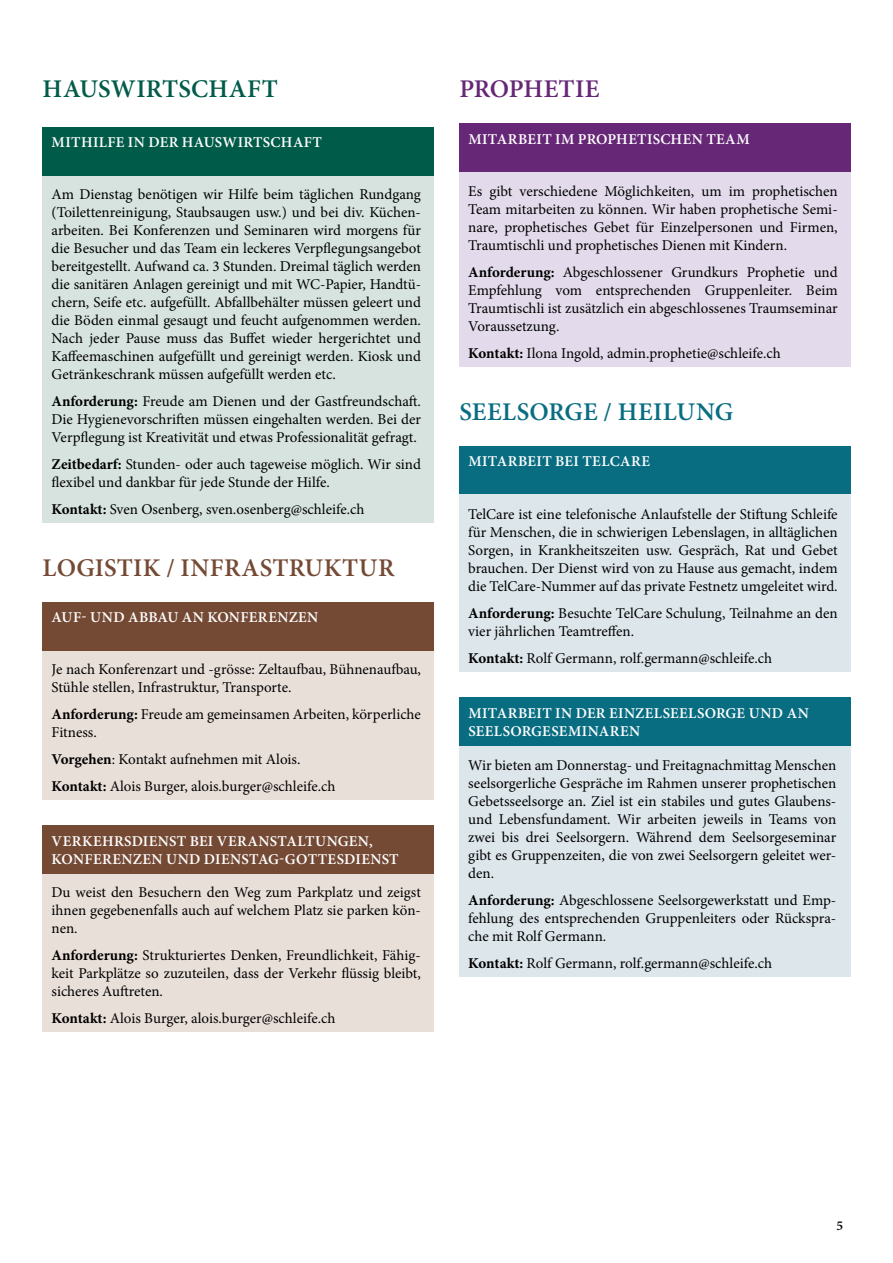
<style>
.page{position:relative;width:893px;height:1263px;background:#fff}
.page>*{position:absolute;margin:0;border:0;box-sizing:border-box;transform-origin:0 0}
.t1{font:600 25.5px "Minion Pro";letter-spacing:.01em;color:#754a35}
.t2{font:600 25.5px "Minion Pro";letter-spacing:.01em;color:#096d82}
.t3{font:600 25.5px "Minion Pro";letter-spacing:.01em;color:#005b49}
.t4{font:600 25.5px "Minion Pro";letter-spacing:-.005em;color:#672777}
.t5{font:15px/18px "Minion Pro";color:#000;text-align:justify}
.t6{font:600 15px/18px "Minion Pro";letter-spacing:.025em;color:#fff}
.t7{font:600 13.5px "Minion Pro";color:#000}
.s1{font-weight:700}
</style>
<div class="page">
<div style="left:43px;top:176px;width:391px;height:347px;background:#d6e3df"></div>
<div style="left:43px;top:127px;width:391px;height:49px;background:#005b49"></div>
<div style="left:43px;top:650px;width:391px;height:150px;background:#e9dfd9"></div>
<div style="left:43px;top:602px;width:391px;height:48px;background:#754a35"></div>
<div style="left:43px;top:874px;width:391px;height:158px;background:#e9dfd9"></div>
<div style="left:43px;top:825px;width:391px;height:49px;background:#754a35"></div>
<div style="left:459px;top:124px;width:391px;height:48px;background:#672777"></div>
<div style="left:459px;top:172px;width:391px;height:195px;background:#e3dbeb"></div>
<div style="left:459px;top:446px;width:391px;height:49px;background:#096d82"></div>
<div style="left:459px;top:495px;width:391px;height:177px;background:#dde6eb"></div>
<div style="left:459px;top:746px;width:391px;height:231px;background:#dde6eb"></div>
<div style="left:459px;top:697px;width:391px;height:49px;background:#096d82"></div>
<h1 class="t3" style="left:43px;top:72px;width:237px">HAUSWIRTSCHAFT</h1>
<p class="t6" style="left:52px;top:133px;width:272px">MITHILFE IN DER HAUSWIRTSCHAFT</p>
<p class="t5" style="left:52px;top:186px;width:371px">Am Dienstag benötigen wir Hilfe beim täglichen Rundgang (Toilettenreinigung, Staubsaugen usw.) und bei div. Küchen&shy;arbeiten. Bei Konferenzen und Seminaren wird morgens für die Besucher und das Team ein leckeres Verpflegungsangebot bereitgestellt. Aufwand ca. 3 Stunden. Dreimal täglich werden die sanitären Anlagen gereinigt und mit WC-Papier, Handtü&shy;chern, Seife etc. aufgefüllt. Abfallbehälter müssen geleert und die Böden einmal gesaugt und feucht aufgenommen werden.<br>Nach jeder Pause muss das Buffet wieder hergerichtet und Kaffeemaschinen aufgefüllt und gereinigt werden. Kiosk und Getränkeschrank müssen aufgefüllt werden etc.</p>
<p class="t5" style="left:52px;top:393px;width:371px"><span class="s1">Anforderung:</span> Freude am Dienen und der Gastfreundschaft.<br>Die Hygienevorschriften müssen eingehalten werden. Bei der Verpflegung ist Kreativität und etwas Professionalität gefragt.</p>
<p class="t5" style="left:52px;top:456px;width:371px"><span class="s1">Zeitbedarf:</span> Stunden- oder auch tageweise möglich. Wir sind flexibel und dankbar für jede Stunde der Hilfe.</p>
<p class="t5" style="left:52px;top:501px;width:314px"><span class="s1">Kontakt:</span> Sven Osenberg, sven.osenberg@schleife.ch</p>
<h1 class="t1" style="left:43px;top:550px;width:353px">LOGISTIK / INFRASTRUKTUR</h1>
<p class="t6" style="left:52px;top:608px;width:268px">AUF- UND ABBAU AN KONFERENZEN</p>
<p class="t5" style="left:52px;top:660px;width:371px">Je nach Konferenzart und -grösse: Zeltaufbau, Bühnenaufbau,<br>Stühle stellen, Infrastruktur, Transporte.</p>
<p class="t5" style="left:52px;top:705px;width:371px"><span class="s1">Anforderung:</span> Freude am gemeinsamen Arbeiten, körperliche<br>Fitness.</p>
<p class="t5" style="left:52px;top:746px;width:285px;line-height:27px"><span class="s1">Vorgehen</span>: Kontakt aufnehmen mit Alois.<br><span class="s1">Kontakt:</span> Alois Burger, alois.burger@schleife.ch</p>
<p class="t6" style="left:52px;top:832px;width:349px">VERKEHRSDIENST BEI VERANSTALTUNGEN,<br>KONFERENZEN UND DIENSTAG-GOTTESDIENST</p>
<p class="t5" style="left:52px;top:884px;width:371px">Du weist den Besuchern den Weg zum Parkplatz und zeigst ihnen gegebenenfalls auch auf welchem Platz sie parken kön&shy;nen.</p>
<p class="t5" style="left:52px;top:947px;width:371px"><span class="s1">Anforderung:</span> Strukturiertes Denken, Freundlichkeit, Fähig&shy;keit Parkplätze so zuzuteilen, dass der Verkehr flüssig bleibt, sicheres Auftreten.</p>
<p class="t5" style="left:52px;top:1010px;width:285px"><span class="s1">Kontakt:</span> Alois Burger, alois.burger@schleife.ch</p>
<h1 class="t4" style="left:459px;top:72px;width:142px">PROPHETIE</h1>
<p class="t6" style="left:468px;top:130px;width:283px">MITARBEIT IM PROPHETISCHEN TEAM</p>
<p class="t5" style="left:468px;top:182px;width:371px">Es gibt verschiedene Möglichkeiten, um im prophetischen Team mitarbeiten zu können. Wir haben prophetische Semi&shy;nare, prophetisches Gebet für Einzelpersonen und Firmen, Traumtischli und prophetisches Dienen mit Kindern.</p>
<p class="t5" style="left:468px;top:263px;width:371px"><span class="s1">Anforderung:</span> Abgeschlossener Grundkurs Prophetie und Empfehlung vom entsprechenden Gruppenleiter. Beim Traumtischli ist zusätzlich ein abgeschlossenes Traumseminar Voraussetzung.</p>
<p class="t5" style="left:468px;top:344px;width:314px"><span class="s1">Kontakt:</span> Ilona Ingold, admin.prophetie@schleife.ch</p>
<h1 class="t2" style="left:459px;top:394px;width:275px">SEELSORGE / HEILUNG</h1>
<p class="t6" style="left:468px;top:453px;width:183px">MITARBEIT BEI TELCARE</p>
<p class="t5" style="left:468px;top:505px;width:371px">TelCare ist eine telefonische Anlaufstelle der Stiftung Schleife für Menschen, die in schwierigen Lebenslagen, in alltäglichen Sorgen, in Krankheitszeiten usw. Gespräch, Rat und Gebet brauchen. Der Dienst wird von zu Hause aus gemacht, indem die TelCare-Nummer auf das private Festnetz umgeleitet wird.</p>
<p class="t5" style="left:468px;top:604px;width:371px"><span class="s1">Anforderung:</span> Besuchte TelCare Schulung, Teilnahme an den vier jährlichen Teamtreffen.</p>
<p class="t5" style="left:468px;top:649px;width:305px"><span class="s1">Kontakt:</span> Rolf Germann, rolf.germann@schleife.ch</p>
<p class="t6" style="left:468px;top:704px;width:342px">MITARBEIT IN DER EINZELSEELSORGE UND AN<br>SEELSORGESEMINAREN</p>
<p class="t5" style="left:468px;top:756px;width:370px">Wir bieten am Donnerstag- und Freitagnachmittag Menschen seelsorgerliche Gespräche im Rahmen unserer prophetischen Gebetsseelsorge an. Ziel ist ein stabiles und gutes Glaubens&shy;und Lebensfundament. Wir arbeiten jeweils in Teams von zwei bis drei Seelsorgern. Während dem Seelsorgeseminar gibt es Gruppenzeiten, die von zwei Seelsorgern geleitet wer&shy;den.</p>
<p class="t5" style="left:468px;top:891px;width:369px"><span class="s1">Anforderung:</span> Abgeschlossene Seelsorgewerkstatt und Emp&shy;fehlung des entsprechenden Gruppenleiters oder Rückspra&shy;che mit Rolf Germann.</p>
<p class="t5" style="left:468px;top:954px;width:305px"><span class="s1">Kontakt:</span> Rolf Germann, rolf.germann@schleife.ch</p>
<p class="t7" style="left:836px;top:1216px;width:8px">5</p>
</div>
